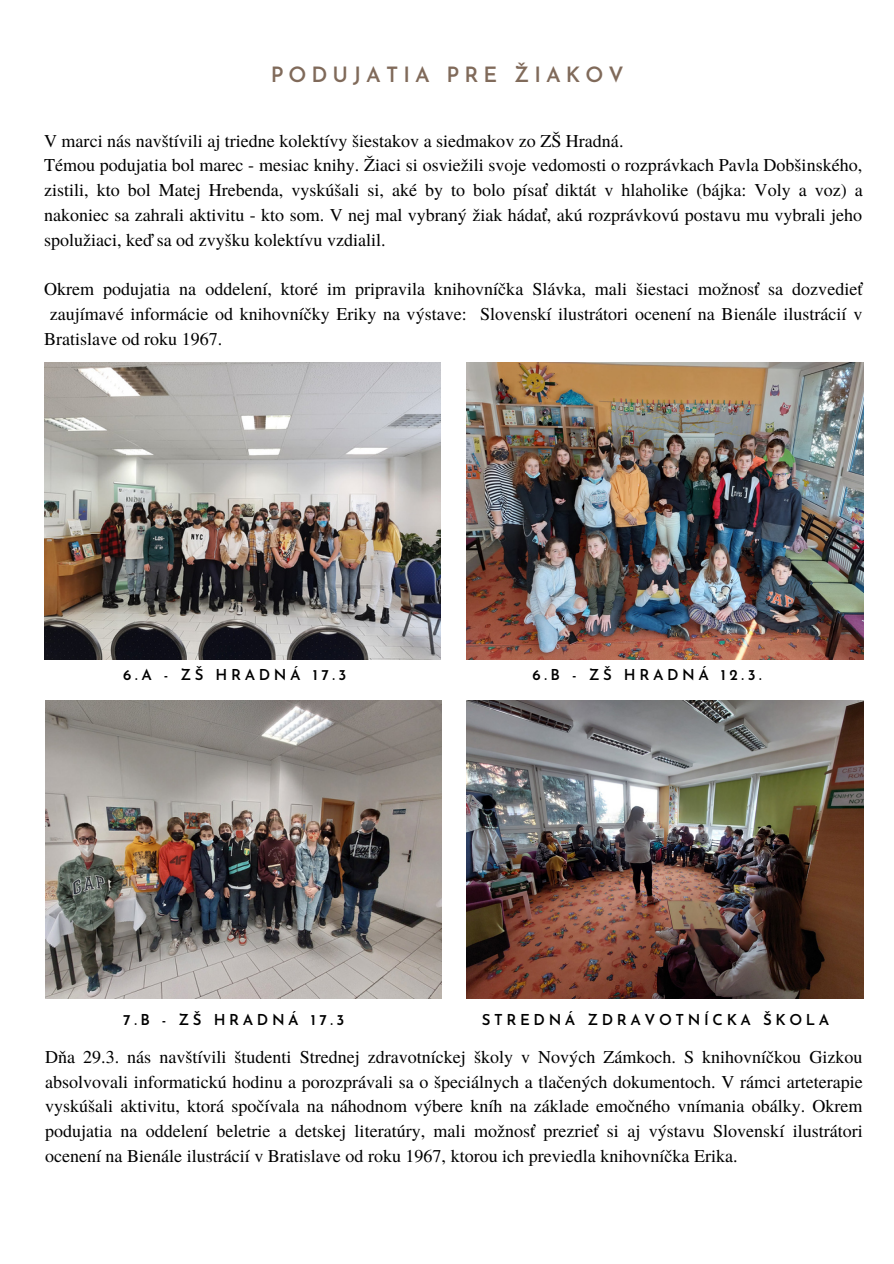
<style>
.page{position:relative;width:894px;height:1264px;background:#fff}
.page>*{position:absolute;margin:0;border:0;box-sizing:border-box;transform-origin:0 0}
.t1{font:600 21px "Josefin Sans";letter-spacing:.24em;color:#806a5a}
.t2{font:18px/24.8px "Te X Gyre Termes";color:#000}
.t3{font:600 15px "Josefin Sans";letter-spacing:.24em;color:#000}
</style>
<div class="page">
<img style="left:466px;top:362px;width:397px;height:297px">
<img style="left:44px;top:362px;width:396px;height:297px">
<img style="left:45px;top:700px;width:396px;height:298px">
<img style="left:466px;top:700px;width:397px;height:298px">
<p class="t1" style="left:270px;top:66px;width:354px">PODUJATIA PRE ŽIAKOV</p>
<p class="t2" style="left:44px;top:127px;width:820px">V marci nás navštívili aj triedne kolektívy šiestakov a siedmakov zo ZŠ Hradná.<br>Témou podujatia bol marec - mesiac knihy. Žiaci si osviežili svoje vedomosti o rozprávkach Pavla Dobšinského, zistili, kto bol Matej Hrebenda, vyskúšali si, aké by to bolo písať diktát v hlaholike (bájka: Voly a voz) a nakoniec sa zahrali aktivitu - kto som. V nej mal vybraný žiak hádať, akú rozprávkovú postavu mu vybrali jeho spolužiaci, keď sa od zvyšku kolektívu vzdialil.</p>
<p class="t2" style="left:44px;top:276px;width:819px">Okrem podujatia na oddelení, ktoré im pripravila knihovníčka Slávka, mali šiestaci možnosť sa dozvedieť</p>
<p class="t2" style="left:50px;top:301px;width:813px">zaujímavé informácie od knihovníčky Eriky na výstave: Slovenskí ilustrátori ocenení na Bienále ilustrácií v</p>
<p class="t2" style="left:44px;top:325px;width:180px">Bratislave od roku 1967.</p>
<p class="t3" style="left:123px;top:668px;width:224px">6.A - ZŠ HRADNÁ 17.3</p>
<p class="t3" style="left:532px;top:668px;width:231px">6.B - ZŠ HRADNÁ 12.3.</p>
<p class="t3" style="left:123px;top:1013px;width:223px">7.B - ZŠ HRADNÁ 17.3</p>
<p class="t2" style="left:45px;top:1043px;width:819px;text-align:justify">Dňa 29.3. nás navštívili študenti Strednej zdravotníckej školy v Nových Zámkoch. S knihovníčkou Gizkou absolvovali informatickú hodinu a porozprávali sa o špeciálnych a tlačených dokumentoch. V rámci arteterapie vyskúšali aktivitu, ktorá spočívala na náhodnom výbere kníh na základe emočného vnímania obálky. Okrem podujatia na oddelení beletrie a detskej literatúry, mali možnosť prezrieť si aj výstavu Slovenskí ilustrátori ocenení na Bienále ilustrácií v Bratislave od roku 1967, ktorou ich previedla knihovníčka Erika.</p>
<p class="t3" style="left:481px;top:1013px;width:349px">STREDNÁ ZDRAVOTNÍCKA ŠKOLA</p>
</div>
